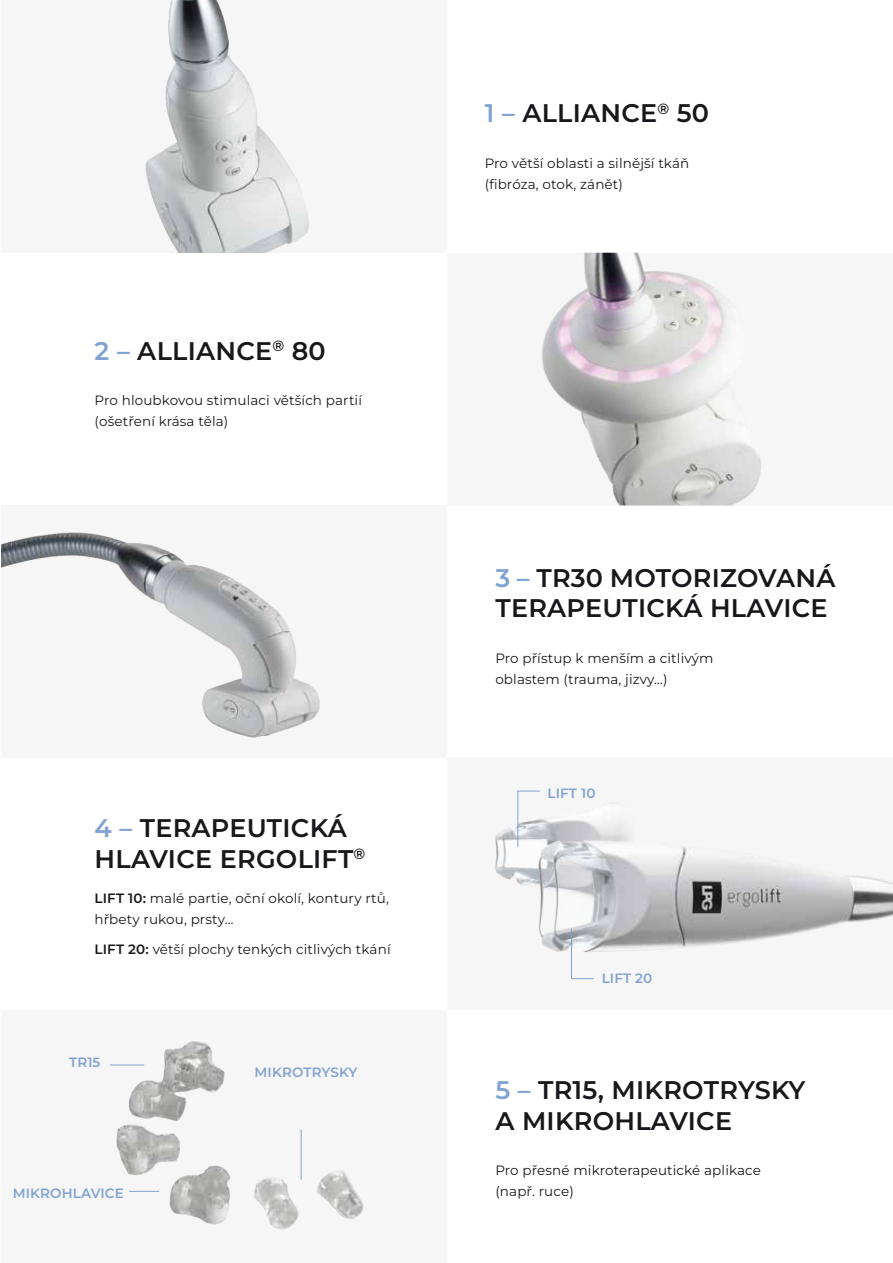
<style>
.page{position:relative;width:893px;height:1263px;background:#fff}
.page>*{position:absolute;margin:0;border:0;box-sizing:border-box;transform-origin:0 0}
.t1{font:600 25.5px/30.6px "Montserrat";letter-spacing:.01em;color:#1a171c}
.t2{font:13.5px/21px "Montserrat";letter-spacing:.01em;color:#1a171c}
.t3{font:600 13.5px "Montserrat";letter-spacing:.01em;color:#81a3d1}
.s1{color:#81a3d1}
.s2{font-weight:600}
</style>
<div class="page">
<div style="left:1px;top:0;width:445px;height:253px;background:#f6f6f6"></div>
<img style="left:145px;top:0;width:164px;height:253px">
<div style="left:448px;top:253px;width:445px;height:252px;background:#f6f6f6"></div>
<img style="left:542px;top:253px;width:219px;height:252px">
<div style="left:1px;top:505px;width:445px;height:253px;background:#f6f6f6"></div>
<img style="left:1px;top:532px;width:319px;height:206px">
<div style="left:448px;top:757px;width:445px;height:253px;background:#f6f6f6"></div>
<div style="left:1px;top:1010px;width:445px;height:253px;background:#f6f6f6"></div>
<img style="left:495px;top:819px;width:398px;height:161px">
<img style="left:110px;top:1041px;width:254px;height:189px">
<svg style="left:571px;top:928px;width:23px;height:51px"></svg>
<svg style="left:517px;top:790px;width:24px;height:58px"></svg>
<hr style="left:110px;top:1064px;width:34px;height:1px;background:#81a3d1">
<hr style="left:129px;top:1191px;width:30px;height:1px;background:#81a3d1">
<hr style="left:301px;top:1130px;width:1px;height:50px;background:#81a3d1">
<h1 class="t1" style="left:95px;top:335px;width:233px"><span class="s1">2 –</span> ALLIANCE<sup>®</sup> 80</h1>
<p class="t2" style="left:95px;top:389px;width:269px">Pro hloubkovou stimulaci větších partií (ošetření krása těla)</p>
<h1 class="t1" style="left:95px;top:812px;width:272px"><span class="s1">4 –</span> TERAPEUTICKÁ<br>HLAVICE ERGOLIFT<sup>®</sup></h1>
<p class="t2" style="left:95px;top:888px;width:296px"><span class="s2">LIFT 10:</span> malé partie, oční okolí, kontury rtů, hřbety rukou, prsty…</p>
<p class="t2" style="left:95px;top:938px;width:298px"><span class="s2">LIFT 20:</span> větší plochy tenkých citlivých tkání</p>
<p class="t3" style="left:69px;top:1053px;width:33px">TR15</p>
<p class="t3" style="left:13px;top:1185px;width:113px">MIKROHLAVICE</p>
<p class="t3" style="left:255px;top:1063px;width:104px">MIKROTRYSKY</p>
<h1 class="t1" style="left:485px;top:97px;width:226px"><span class="s1">1 –</span> ALLIANCE<sup>®</sup> 50</h1>
<p class="t2" style="left:485px;top:152px;width:206px">Pro větší oblasti a silnější tkáň (fibróza, otok, zánět)</p>
<h1 class="t1" style="left:495px;top:562px;width:342px"><span class="s1">3 –</span> TR30 MOTORIZOVANÁ<br>TERAPEUTICKÁ HLAVICE</h1>
<p class="t2" style="left:495px;top:647px;width:220px">Pro přístup k menším a citlivým oblastem (trauma, jizvy…)</p>
<p class="t3" style="left:547px;top:784px;width:49px">LIFT 10</p>
<p class="t3" style="left:602px;top:969px;width:52px">LIFT 20</p>
<h1 class="t1" style="left:495px;top:1074px;width:312px"><span class="s1">5 –</span> TR15, MIKROTRYSKY<br>A MIKROHLAVICE</h1>
<p class="t2" style="left:495px;top:1159px;width:267px">Pro přesné mikroterapeutické aplikace (např. ruce)</p>
</div>
